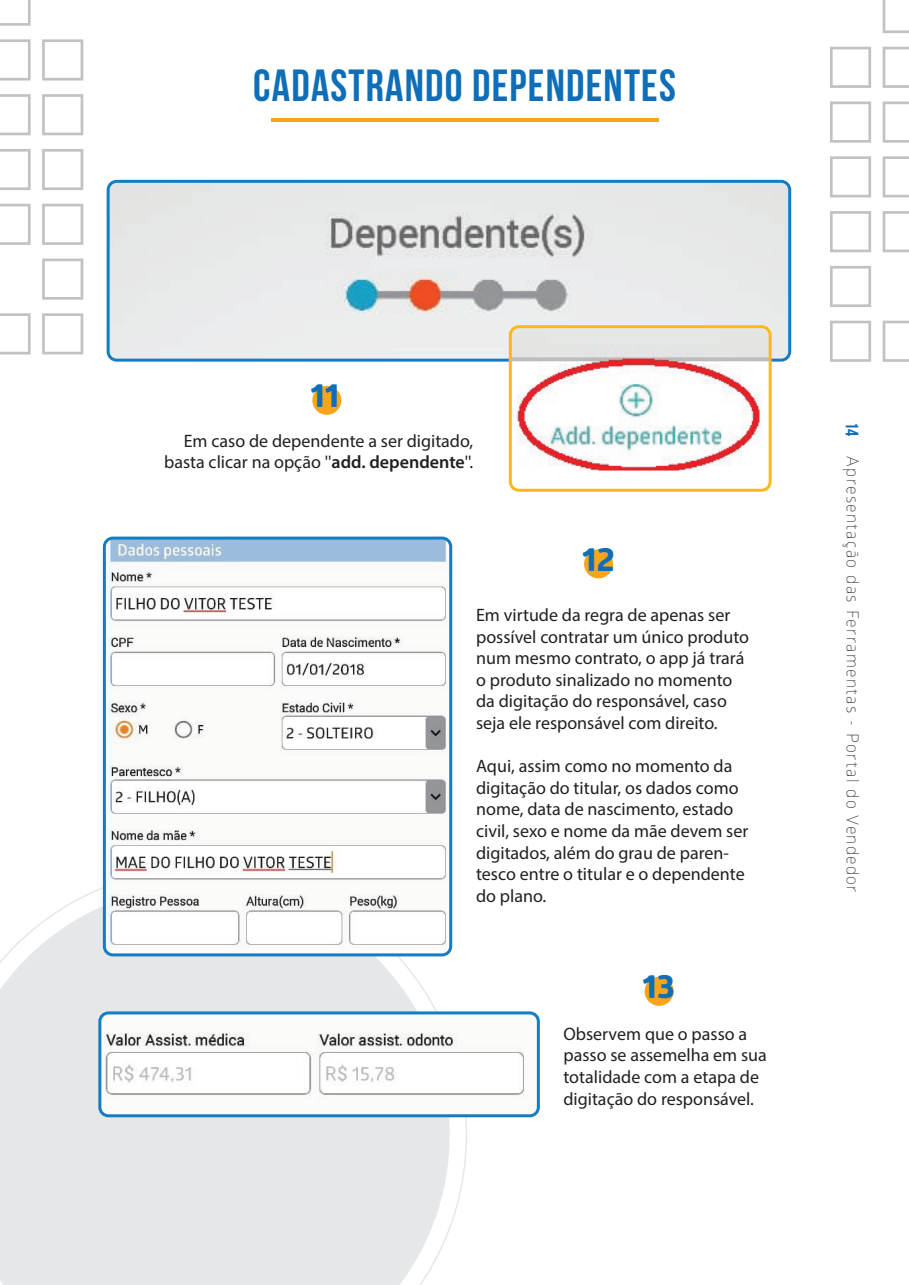
<style>
.page{position:relative;width:909px;height:1285px;background:#fff}
.page>*{position:absolute;margin:0;border:0;box-sizing:border-box;transform-origin:0 0}
.t1{font:700 45px "Bebas Neue";letter-spacing:.025em;color:#0f6eb8}
.t2{font:700 33.15px "Globerx";color:#0f6eb8}
.t3{font:18px/21.6px "Myriad Pro";color:#231f20}
.t4{font:300 16.5px "Glober";letter-spacing:.08em;color:#231f20}
.s1{font-weight:600}
.s2{font-family:"Bebas Neue";font-weight:700;font-size:18px;color:#0f6eb8}
</style>
<div class="page">
<svg style="left:0;top:885px;width:449px;height:399px;background:#e7e8ea"></svg>
<hr style="left:271px;top:118px;width:387px;height:4px;background:#f9a51b">
<img style="left:108px;top:181px;width:681px;height:179px">
<div style="left:107px;top:180px;width:683px;height:181px;border:3px solid #147dc2;border-radius:9px"></div>
<img style="left:510px;top:326px;width:259px;height:144px">
<div style="left:508px;top:325px;width:263px;height:166px;border:3px solid #fbb91b;border-radius:9px"></div>
<img style="left:104px;top:540px;width:344px;height:414px">
<div style="left:103px;top:536px;width:349px;height:420px;border:3px solid #147dc2;border-radius:9px"></div>
<img style="left:100px;top:1012px;width:438px;height:102px">
<div style="left:98px;top:1011px;width:441px;height:106px;border:3px solid #147dc2;border-radius:9px"></div>
<div style="left:312px;top:386px;width:29px;height:28px;background:#f9a51b;border-radius:50%"></div>
<div style="left:583px;top:549px;width:29px;height:29px;background:#f9a51b;border-radius:50%"></div>
<div style="left:644px;top:976px;width:29px;height:29px;background:#f9a51b;border-radius:50%"></div>
<svg style="left:830px;top:320px;width:40px;height:42px"></svg>
<svg style="left:830px;top:266px;width:40px;height:41px"></svg>
<svg style="left:830px;top:211px;width:40px;height:41px"></svg>
<svg style="left:830px;top:156px;width:40px;height:41px"></svg>
<svg style="left:830px;top:101px;width:40px;height:42px"></svg>
<svg style="left:830px;top:47px;width:40px;height:41px"></svg>
<svg style="left:882px;top:320px;width:26px;height:42px"></svg>
<svg style="left:882px;top:211px;width:26px;height:41px"></svg>
<svg style="left:882px;top:156px;width:26px;height:41px"></svg>
<svg style="left:882px;top:101px;width:26px;height:42px"></svg>
<svg style="left:882px;top:47px;width:26px;height:41px"></svg>
<svg style="left:882px;top:0;width:26px;height:33px"></svg>
<svg style="left:42px;top:313px;width:41px;height:41px"></svg>
<svg style="left:42px;top:258px;width:41px;height:41px"></svg>
<svg style="left:42px;top:204px;width:41px;height:41px"></svg>
<svg style="left:42px;top:149px;width:41px;height:41px"></svg>
<svg style="left:42px;top:94px;width:41px;height:41px"></svg>
<svg style="left:42px;top:39px;width:41px;height:41px"></svg>
<svg style="left:0;top:313px;width:31px;height:41px"></svg>
<svg style="left:0;top:204px;width:31px;height:41px"></svg>
<svg style="left:0;top:149px;width:31px;height:41px"></svg>
<svg style="left:0;top:94px;width:31px;height:41px"></svg>
<svg style="left:0;top:39px;width:31px;height:41px"></svg>
<svg style="left:0;top:0;width:31px;height:26px"></svg>
<h1 class="t1" style="left:253px;top:61px;width:424px">CADASTRANDO DEPENDENTES</h1>
<h2 class="t2" style="left:310px;top:371px;width:30px">11</h2>
<p class="t3" style="left:164px;top:429px;width:310px;text-align:right">Em caso de dependente a ser digitado, basta clicar na opção ''<span class="s1">add. dependente</span>''.</p>
<h2 class="t2" style="left:582px;top:535px;width:34px">12</h2>
<p class="t3" style="left:476px;top:603px;width:274px">Em virtude da regra de apenas ser possível contratar um único produto num mesmo contrato, o app já trará o produto sinalizado no momento da digitação do responsável, caso seja ele responsável com direito.</p>
<p class="t3" style="left:476px;top:755px;width:273px">Aqui, assim como no momento da digitação do titular, os dados como nome, data de nascimento, estado civil, sexo e nome da mãe devem ser digitados, além do grau de paren&shy;tesco entre o titular e o dependente do plano.</p>
<h2 class="t2" style="left:642px;top:962px;width:33px">13</h2>
<p class="t3" style="left:559px;top:1022px;width:205px">Observem que o passo a passo se assemelha em sua totalidade com a etapa de digitação do responsável</p>
<p class="t3" style="left:563px;top:1022px;width:205px">Observem que o passo a passo se assemelha em sua totalidade com a etapa de digitação do responsável.</p>
<p class="t4" style="left:863px;top:422px;width:472px;rotate:90deg"><span class="s2">14</span> Apresentação das Ferramentas - Portal do Vendedor</p>
</div>
